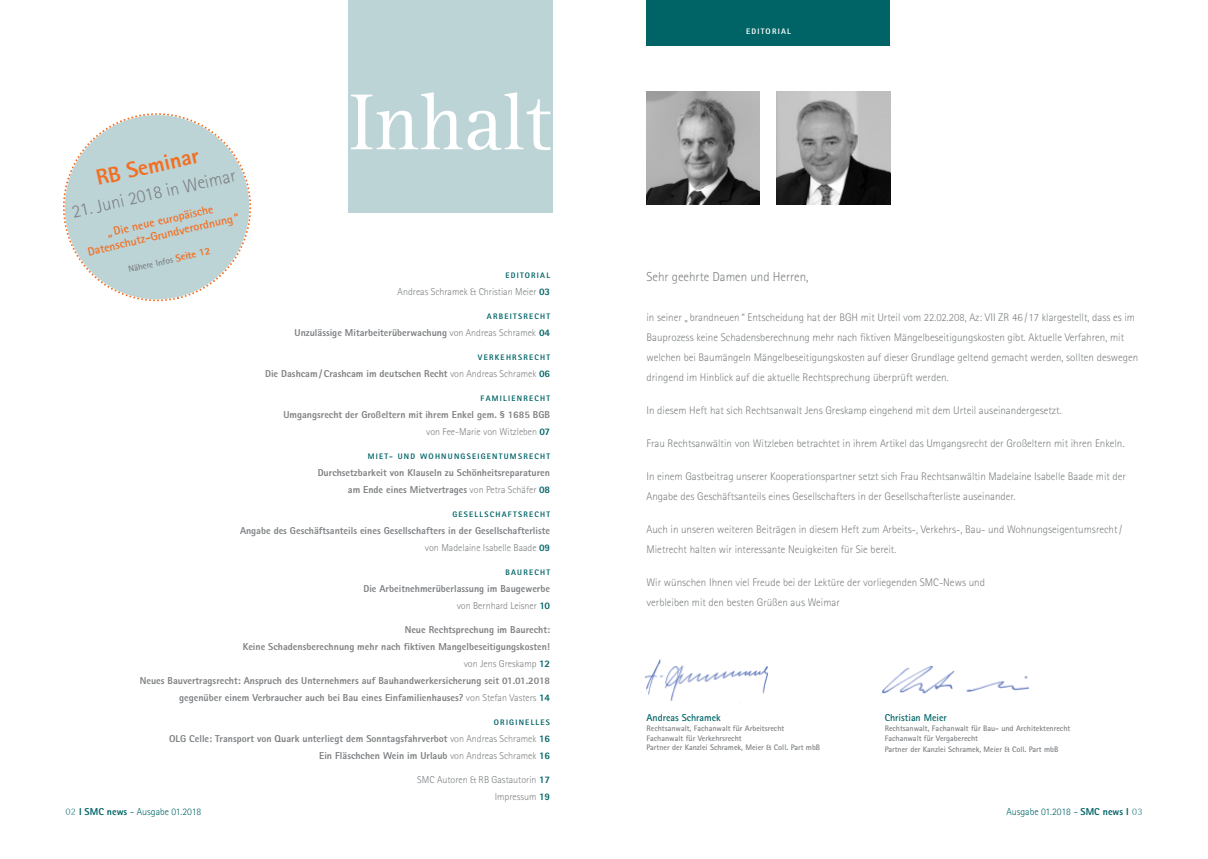
<style>
.page{position:relative;width:1208px;height:859px;background:#fff}
.page>*{position:absolute;margin:0;border:0;box-sizing:border-box;transform-origin:0 0}
.t1{font:81.9px "Rotis Serif";color:#fff}
.t2{font:800 22.1px "Rotis Sans Serif";color:#f36e21}
.t3{font:300 18.3px "Rotis Sans Serif";color:#7e8083}
.t4{font:300 13px "Rotis Sans Serif";color:#7e8083}
.t5{font:700 11.9px/14px "Rotis Sans Serif";color:#f36e21;text-align:center}
.t6{font:300 11px/20px "Rotis Sans Serif";color:#7e8083}
.t7{font:800 10px/17px "Rotis Sans Serif";color:#7e8083;text-align:right}
.t8{font:300 10px/17px "Rotis Sans Serif";color:#7e8083;text-align:right}
.t9{font:300 10px "Rotis Sans Serif";color:#006467}
.t10{font:700 10px "Rotis Sans Serif";color:#006467}
.t11{font:700 8.9px "Rotis Sans Serif";color:#7e8083}
.t12{font:700 8px/9.6px "Rotis Sans Serif";color:#7e8083}
.t13{font:800 8px "Rotis Sans Serif";letter-spacing:.155em;color:#006467}
.t14{font:800 8px "Rotis Sans Serif";letter-spacing:.155em;color:#fff}
.s1{font-weight:800;font-size:10.2px;color:#f36e21}
.s2{font-weight:800;color:#006467}
.s3{font-weight:300}
.s4{color:#006467}
.s5{font-weight:800}
.s6{font-weight:400}
</style>
<div class="page">
<img style="left:641px;top:659px;width:127px;height:44px">
<img style="left:646px;top:92px;width:114px;height:113px">
<img style="left:777px;top:92px;width:113px;height:113px">
<img style="left:882px;top:665px;width:147px;height:29px">
<svg style="left:1132px;top:808px;width:10px;height:7px"></svg>
<div style="left:646px;top:0;width:244px;height:45px;background:#006467"></div>
<svg style="left:66px;top:808px;width:9px;height:7px"></svg>
<div style="left:348px;top:0;width:205px;height:213px;background:#bdd4d7"></div>
<svg style="left:62px;top:113px;width:190px;height:189px"></svg>
<p class="t14" style="left:746px;top:29px;width:46px">EDITORIAL</p>
<h1 class="t1" style="left:349px;top:95px;width:203px">Inhalt</h1>
<h2 class="t2" style="left:95px;top:171px;width:107px;rotate:-13deg">RB Seminar</h2>
<h3 class="t3" style="left:71px;top:206px;width:169px;rotate:-13deg">21. Juni 2018 in Weimar</h3>
<p class="t5" style="left:83px;top:232px;width:156px;rotate:-13deg">„ Die neue europäische<br>Datenschutz-Grundverordnung “</p>
<p class="t11" style="left:128px;top:266px;width:85px;rotate:-13deg">Nähere Infos <span class="s1">Seite 12</span></p>
<p class="t4" style="left:646px;top:272px;width:164px">Sehr geehrte Damen und Herren,</p>
<p class="t6" style="left:646px;top:308px;width:493px">in seiner „ brandneuen “ Entscheidung hat der BGH mit Urteil vom 22.02.208, Az: VII ZR 46/17 klargestellt, dass es im Bauprozess keine Schadensberechnung mehr nach fiktiven Mängelbeseitigungskosten gibt. Aktuelle Verfahren, mit welchen bei Baumängeln Mängelbeseitigungskosten auf dieser Grundlage geltend gemacht werden, sollten deswegen dringend im Hinblick auf die aktuelle Rechtsprechung überprüft werden.</p>
<p class="t6" style="left:646px;top:401px;width:417px">In diesem Heft hat sich Rechtsanwalt Jens Greskamp eingehend mit dem Urteil auseinandergesetzt.</p>
<p class="t6" style="left:646px;top:434px;width:479px">Frau Rechtsanwältin von Witzleben betrachtet in ihrem Artikel das Umgangsrecht der Großeltern mit ihren Enkeln.</p>
<p class="t6" style="left:646px;top:467px;width:481px">In einem Gastbeitrag unserer Kooperationspartner setzt sich Frau Rechtsanwältin Madelaine Isabelle Baade mit der<br>Angabe des Geschäftsanteils eines Gesellschafters in der Gesellschafterliste auseinander.</p>
<p class="t6" style="left:646px;top:520px;width:477px">Auch in unseren weiteren Beiträgen in diesem Heft zum Arbeits-, Verkehrs-, Bau- und Wohnungseigentumsrecht/<br>Mietrecht halten wir interessante Neuigkeiten für Sie bereit.</p>
<p class="t6" style="left:646px;top:573px;width:340px">Wir wünschen Ihnen viel Freude bei der Lektüre der vorliegenden SMC-News und verbleiben mit den besten Grüßen aus Weimar</p>
<p class="t13" style="left:505px;top:272px;width:46px">EDITORIAL</p>
<p class="t8" style="left:398px;top:284px;width:154px">Andreas Schramek &amp; Christian Meier <span class="s2">03</span></p>
<p class="t13" style="left:487px;top:313px;width:65px">ARBEITSRECHT</p>
<p class="t7" style="left:294px;top:325px;width:257px">Unzulässige Mitarbeiterüberwachung <span class="s3">von Andreas Schramek</span> <span class="s4">04</span></p>
<p class="t13" style="left:478px;top:354px;width:74px">VERKEHRSRECHT</p>
<p class="t7" style="left:265px;top:366px;width:286px">Die Dashcam/ Crashcam im deutschen Recht <span class="s3">von Andreas Schramek</span> <span class="s4">06</span></p>
<p class="t13" style="left:480px;top:395px;width:71px">FAMILIENRECHT</p>
<p class="t7" style="left:283px;top:407px;width:268px">Umgangsrecht der Großeltern mit ihrem Enkel gem. § 1685 BGB <span class="s3">von Fee-Marie von Witzleben</span> <span class="s4">07</span></p>
<p class="t13" style="left:368px;top:453px;width:184px">MIET- UND WOHNUNGSEIGENTUMSRECHT</p>
<p class="t7" style="left:318px;top:465px;width:234px">Durchsetzbarkeit von Klauseln zu Schönheitsreparaturen am Ende eines Mietvertrages <span class="s3">von Petra Schäfer</span> <span class="s4">08</span></p>
<p class="t13" style="left:452px;top:511px;width:99px">GESELLSCHAFTSRECHT</p>
<p class="t7" style="left:240px;top:523px;width:312px">Angabe des Geschäftsanteils eines Gesellschafters in der Gesellschafterliste <span class="s3">von Madelaine Isabelle Baade</span> <span class="s4">09</span></p>
<p class="t13" style="left:505px;top:569px;width:46px">BAURECHT</p>
<p class="t7" style="left:363px;top:581px;width:188px">Die Arbeitnehmerüberlassung im Baugewerbe <span class="s3">von Bernhard Leisner</span> <span class="s4">10</span></p>
<p class="t7" style="left:140px;top:622px;width:412px">Neue Rechtsprechung im Baurecht:<br>Keine Schadensberechnung mehr nach fiktiven Mangelbeseitigungskosten!<br><span class="s3">von Jens Greskamp</span> <span class="s4">12<br></span>Neues Bauvertragsrecht: Anspruch des Unternehmers auf Bauhandwerkersicherung seit 01.01.2018 gegenüber einem Verbraucher auch bei Bau eines Einfamilienhauses? <span class="s3">von Stefan Vasters</span> <span class="s4">14</span></p>
<p class="t13" style="left:494px;top:719px;width:58px">ORIGINELLES</p>
<p class="t7" style="left:169px;top:731px;width:382px">OLG Celle: Transport von Quark unterliegt dem Sonntagsfahrverbot <span class="s3">von Andreas Schramek</span> <span class="s4">16<br></span>Ein Fläschchen Wein im Urlaub <span class="s3">von Andreas Schramek</span> <span class="s4">16</span></p>
<p class="t8" style="left:417px;top:772px;width:134px">SMC Autoren &amp; RB Gastautorin <span class="s2">17<br></span>Impressum <span class="s2">19</span></p>
<p class="t9" style="left:79px;top:808px;width:124px"><span class="s5">I SMC news</span> <span class="s6">-</span> Ausgabe 01.2018</p>
<p class="t9" style="left:1006px;top:808px;width:124px">Ausgabe 01.2018 <span class="s6">-</span> <span class="s5">SMC news I</span></p>
<p class="t10" style="left:646px;top:714px;width:76px">Andreas Schramek</p>
<p class="t12" style="left:646px;top:724px;width:175px">Rechtsanwalt, Fachanwalt für Arbeitsrecht<br>Fachanwalt für Verkehrsrecht<br>Partner der Kanzlei Schramek, Meier &amp; Coll. Part mbB</p>
<p class="t10" style="left:884px;top:714px;width:64px">Christian Meier</p>
<p class="t12" style="left:884px;top:724px;width:187px">Rechtsanwalt, Fachanwalt für Bau- und Architektenrecht<br>Fachanwalt für Vergaberecht</p>
<p class="t12" style="left:884px;top:745px;width:175px">Partner der Kanzlei Schramek, Meier &amp; Coll. Part mbB</p>
</div>
